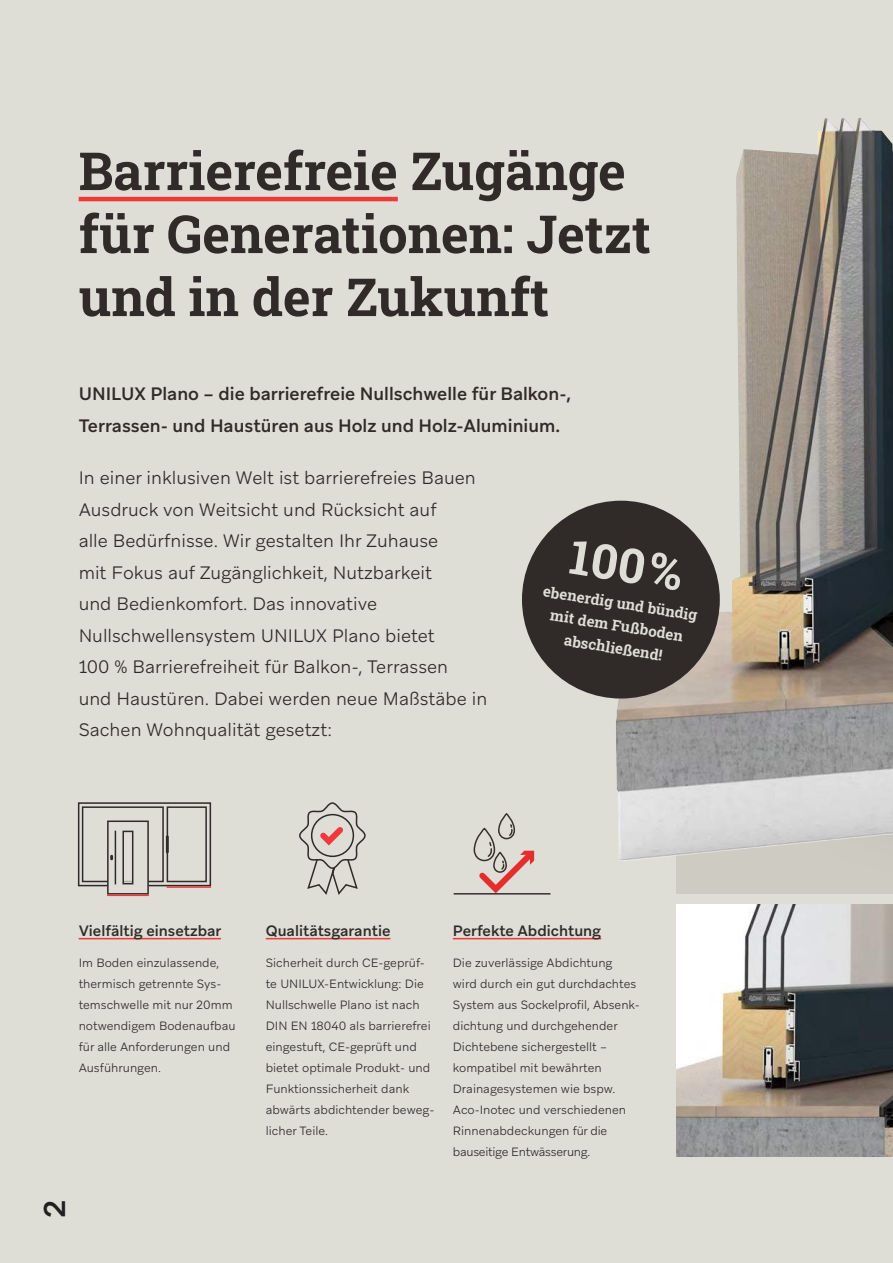
<style>
.page{position:relative;width:893px;height:1263px;background:#deddd6}
.page>*{position:absolute;margin:0;border:0;box-sizing:border-box;transform-origin:0 0}
.t1{font:52.5px/63px "Roboto Slab";color:#302a29}
.t2{font:48px "Roboto Slab";color:#deddd6}
.t3{font:500 30px "Aribau Grotesk";color:#221f1f}
.t4{font:300 18px/31.5px "Aribau Grotesk";color:#302a29}
.t5{font:500 18px/31.5px "Aribau Grotesk";color:#302a29}
.t6{font:500 15px "Aribau Grotesk";color:#302a29}
.t7{font:15px/22.5px "Roboto Slab";color:#deddd6;text-align:center}
.t8{font:300 12px/21px "Aribau Grotesk";color:#302a29}
</style>
<div class="page">
<div style="left:78px;top:802px;width:133px;height:84px;border:2px solid #302a29"></div>
<div style="left:167px;top:806px;width:40px;height:76px;border:2px solid #302a29"></div>
<div style="left:82px;top:806px;width:82px;height:76px;border:2px solid #302a29"></div>
<div style="left:166px;top:835px;width:3px;height:18px;border:2px solid #302a29"></div>
<img style="left:676px;top:904px;width:217px;height:252px">
<hr style="left:79px;top:938px;width:142px;height:1px;background:#ee3a3b">
<hr style="left:266px;top:938px;width:124px;height:1px;background:#ee3a3b">
<hr style="left:453px;top:938px;width:148px;height:1px;background:#ee3a3b">
<div style="left:676px;top:711px;width:217px;height:183px;background:#cdcbc2"></div>
<svg style="left:299px;top:802px;width:67px;height:93px"></svg>
<hr style="left:454px;top:893px;width:96px;height:1px;background:#38302b">
<svg style="left:474px;top:878px;width:65px;height:17px"></svg>
<svg style="left:106px;top:820px;width:44px;height:74px"></svg>
<hr style="left:115px;top:831px;width:1px;height:53px;background:#302a29">
<hr style="left:167px;top:886px;width:44px;height:2px;background:#ee3a3b">
<hr style="left:107px;top:894px;width:42px;height:2px;background:#ee3a3b">
<img style="left:473px;top:118px;width:420px;height:760px">
<div style="left:522px;top:501px;width:198px;height:197px;background:#302a29;border-radius:50%"></div>
<hr style="left:79px;top:197px;width:319px;height:4px;background:#ee3a3b">
<h1 class="t1" style="left:79px;top:144px;width:574px">Barrierefreie Zugänge für Generationen: Jetzt und in der Zukunft</h1>
<h3 class="t5" style="left:79px;top:380px;width:494px">UNILUX Plano – die barrierefreie Nullschwelle für Balkon-,<br>Terrassen- und Haustüren aus Holz und Holz-Aluminium.</h3>
<p class="t4" style="left:79px;top:462px;width:410px">In einer inklusiven Welt ist barrierefreies Bauen Ausdruck von Weitsicht und Rücksicht auf<br>alle Bedürfnisse. Wir gestalten Ihr Zuhause<br>mit Fokus auf Zugänglichkeit, Nutzbarkeit<br>und Bedienkomfort. Das innovative Nullschwellensystem UNILUX Plano bietet<br>100 % Barrierefreiheit für Balkon-, Terrassen<br>und Haustüren. Dabei werden neue Maßstäbe in Sachen Wohnqualität gesetzt:</p>
<h2 class="t2" style="left:573px;top:536px;width:115px;rotate:9deg">100 %</h2>
<p class="t7" style="left:545px;top:581px;width:157px;rotate:9deg">ebenerdig und bündig mit dem Fußboden abschließend!</p>
<p class="t6" style="left:79px;top:924px;width:144px">Vielfältig einsetzbar</p>
<p class="t8" style="left:79px;top:952px;width:158px">Im Boden einzulassende, thermisch getrennte Sys&shy;temschwelle mit nur 20mm notwendigem Bodenaufbau für alle Anforderungen und<br>Ausführungen.</p>
<h3 class="t3" style="left:43px;top:1218px;width:20px;rotate:-90deg">2</h3>
<p class="t6" style="left:266px;top:924px;width:126px">Qualitätsgarantie</p>
<p class="t8" style="left:266px;top:952px;width:170px">Sicherheit durch CE-geprüf&shy;te UNILUX-Entwicklung: Die<br>Nullschwelle Plano ist nach<br>DIN EN 18040 als barrierefrei eingestuft, CE-geprüft und bietet optimale Produkt- und<br>Funktionssicherheit dank abwärts abdichtender beweg&shy;licher Teile.</p>
<p class="t6" style="left:453px;top:924px;width:150px">Perfekte Abdichtung</p>
<p class="t8" style="left:453px;top:952px;width:188px">Die zuverlässige Abdichtung<br>wird durch ein gut durchdachtes<br>System aus Sockelprofil, Absenk&shy;dichtung und durchgehender<br>Dichtebene sichergestellt – kompatibel mit bewährten<br>Drainagesystemen wie bspw.<br>Aco-Inotec und verschiedenen<br>Rinnenabdeckungen für die bauseitige Entwässerung.</p>
</div>
